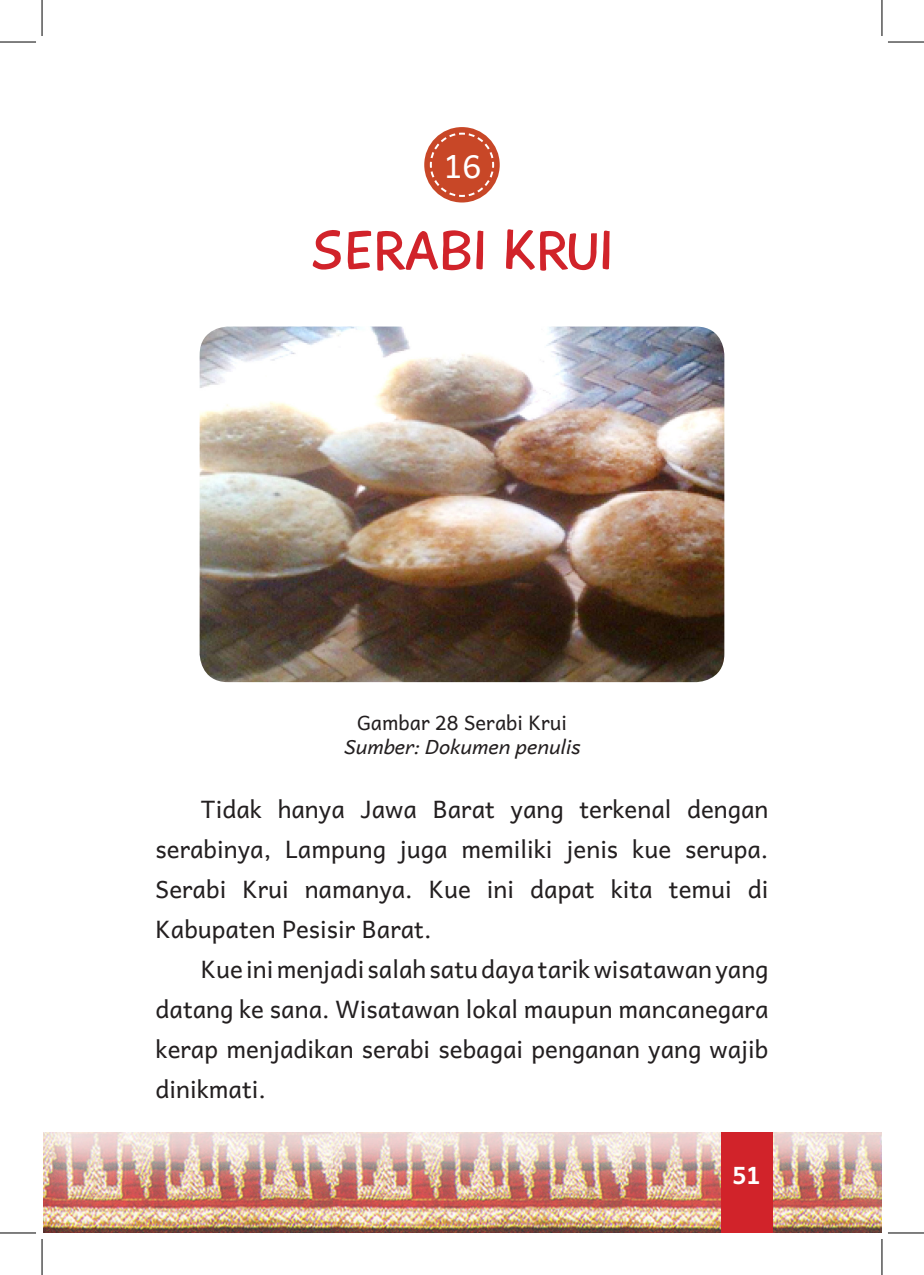
<style>
.page{position:relative;width:924px;height:1275px;background:#fff}
.page>*{position:absolute;margin:0;border:0;box-sizing:border-box;transform-origin:0 0}
.t1{font:56px "Playtime With Hot Toddies";color:#d1232a}
.t2{font:32px "Andika New Basic";color:#fff}
.t3{font:24px/40px "Andika New Basic";color:#231f20;text-align:justify}
.t4{font:700 24px "Andika New Basic";color:#fff}
.t5{font:italic 20px "Andika New Basic";color:#231f20}
.t6{font:20px "Andika New Basic";color:#231f20}
</style>
<div class="page">
<img style="left:43px;top:1132px;width:838px;height:101px">
<div style="left:720px;top:1132px;width:51px;height:101px;background:#d1232a"></div>
<div style="left:424px;top:127px;width:75px;height:75px;background:#c84727;border-radius:50%"></div>
<svg style="left:428px;top:132px;width:67px;height:66px"></svg>
<img style="left:199px;top:326px;width:525px;height:356px">
<hr style="left:0;top:42px;width:36px;height:1px;background:#000">
<hr style="left:887px;top:42px;width:36px;height:1px;background:#000">
<hr style="left:0;top:1232px;width:36px;height:1px;background:#000">
<hr style="left:887px;top:1232px;width:36px;height:1px;background:#000">
<hr style="left:42px;top:0;width:1px;height:36px;background:#000">
<hr style="left:42px;top:1239px;width:1px;height:36px;background:#000">
<hr style="left:881px;top:0;width:1px;height:36px;background:#000">
<hr style="left:881px;top:1239px;width:1px;height:36px;background:#000">
<h2 class="t2" style="left:443px;top:137px;width:39px">16</h2>
<h1 class="t1" style="left:310px;top:217px;width:304px">SERABI KRUI</h1>
<p class="t6" style="left:357px;top:704px;width:211px">Gambar 28 Serabi Krui</p>
<p class="t5" style="left:344px;top:729px;width:237px">Sumber: Dokumen penulis</p>
<p class="t3" style="left:155px;top:786px;width:614px;text-indent:45px">Tidak hanya Jawa Barat yang terkenal dengan serabinya, Lampung juga memiliki jenis kue serupa.<br>Serabi Krui namanya. Kue ini dapat kita temui di Kabupaten Pesisir Barat.</p>
<p class="t3" style="left:155px;top:946px;width:614px;text-indent:45px">Kue ini menjadi salah satu daya tarik wisatawan yang datang ke sana. Wisatawan lokal maupun mancanegara kerap menjadikan serabi sebagai penganan yang wajib dinikmati.</p>
<p class="t4" style="left:732px;top:1153px;width:30px">51</p>
</div>
